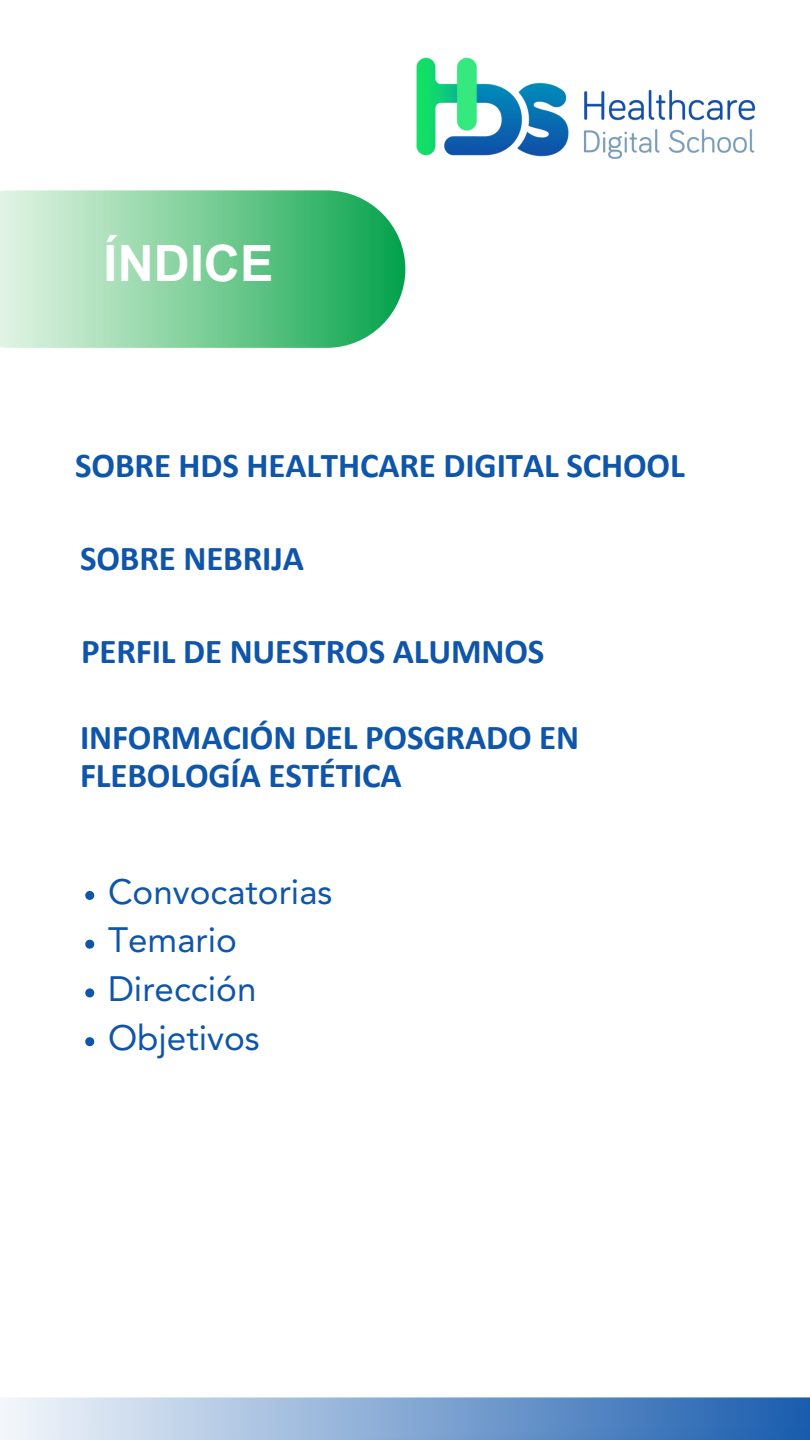
<style>
.page{position:relative;width:810px;height:1440px;background:#fff}
.page>*{position:absolute;margin:0;border:0;box-sizing:border-box;transform-origin:0 0}
.t1{font:700 50px "Arial MT Pro";color:#fff}
.t2{font:700 35px/37.5px "Calibri";letter-spacing:-.005em;color:#0f55aa}
.t3{font:35px "Avenir";color:#0f55aa}
</style>
<div class="page">
<svg style="left:0;top:190px;width:405px;height:158px;background:#83d1a0"></svg>
<img style="left:416px;top:57px;width:340px;height:102px">
<svg style="left:85px;top:891px;width:9px;height:9px"></svg>
<svg style="left:85px;top:940px;width:9px;height:9px"></svg>
<svg style="left:85px;top:988px;width:9px;height:9px"></svg>
<svg style="left:85px;top:1037px;width:9px;height:9px"></svg>
<svg style="left:0;top:1397px;width:810px;height:43px;background:#87aad4"></svg>
<p class="t1" style="left:104px;top:245px;width:171px">ÍNDICE</p>
<h2 class="t2" style="left:75px;top:449px;width:611px">SOBRE HDS HEALTHCARE DIGITAL SCHOOL</h2>
<h1 class="t2" style="left:80px;top:543px;width:225px">SOBRE NEBRIJA</h1>
<h2 class="t2" style="left:81px;top:636px;width:465px">PERFIL DE NUESTROS ALUMNOS</h2>
<p class="t2" style="left:80px;top:722px;width:501px">INFORMACIÓN DEL POSGRADO EN<br>FLEBOLOGÍA ESTÉTICA</p>
<h2 class="t3" style="left:108px;top:877px;width:226px">Convocatorias</h2>
<h2 class="t3" style="left:108px;top:926px;width:131px">Temario</h2>
<p class="t3" style="left:108px;top:975px;width:150px">Dirección</p>
<p class="t3" style="left:108px;top:1023px;width:153px">Objetivos</p>
</div>
